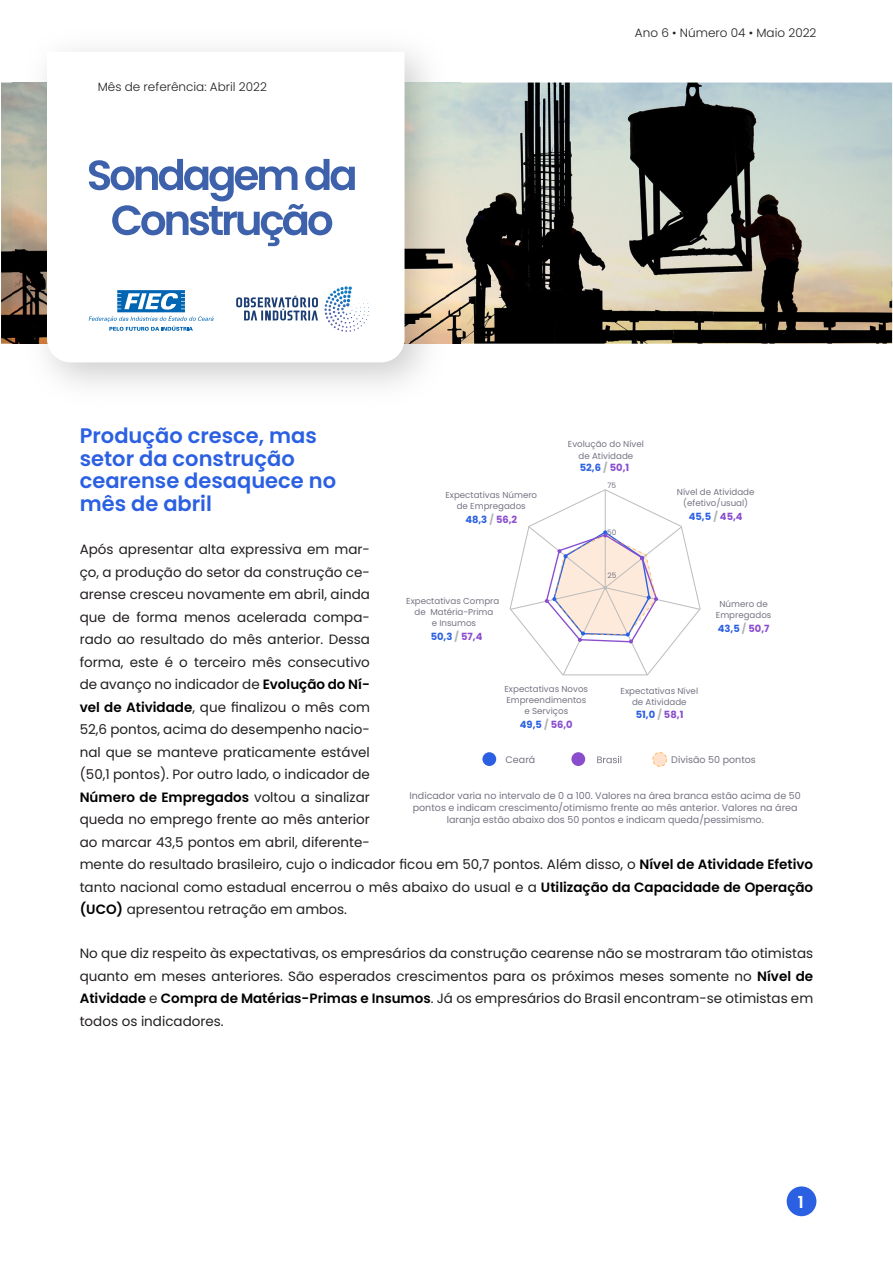
<style>
.page{position:relative;width:893px;height:1263px;background:#fff}
.page>*{position:absolute;margin:0;border:0;box-sizing:border-box;transform-origin:0 0}
.header-1{font:600 21px/22.5px "Poppins";color:#2b60e2}
.t1{font:600 16.5px "Poppins";color:#fff}
.t2{font:13.5px/22.5px "Poppins";color:#231f20}
.t3{font:300 12px "Poppins";color:#231f20}
.t4{font:700 9.9px "Poppins";color:#2b60e2}
.t5{font:9.6px/12.3px "Poppins";color:#747484;text-align:center}
.t6{font:8.7px/11.1px "Poppins";color:#747484;text-align:center}
.t7{font:7.5px "Poppins";color:#747484}
.s1{font-weight:600;color:#000}
.s2{color:#b2b2b2}
.s3{color:#894dce}
</style>
<div class="page">
<img style="left:1px;top:83px;width:891px;height:261px">
<img style="left:12px;top:49px;width:448px;height:337px">
<svg style="left:47px;top:52px;width:358px;height:310px"></svg>
<svg style="left:89px;top:159px;width:266px;height:87px"></svg>
<svg style="left:324px;top:286px;width:45px;height:46px"></svg>
<svg style="left:236px;top:296px;width:82px;height:24px"></svg>
<svg style="left:89px;top:290px;width:125px;height:41px"></svg>
<div style="left:787px;top:1186px;width:29px;height:30px;background:#2b60e2;border-radius:50%"></div>
<svg style="left:509px;top:489px;width:192px;height:187px"></svg>
<svg style="left:597px;top:756px;width:24px;height:7px"></svg>
<div style="left:482px;top:752px;width:14px;height:14px;background:#2b60e2;border-radius:50%"></div>
<div style="left:571px;top:752px;width:14px;height:14px;background:#894dce;border-radius:50%"></div>
<div style="left:653px;top:752px;width:14px;height:14px;background:#ffe2cd;border-radius:50%"></div>
<div style="left:652px;top:752px;width:15px;height:15px;border:1px dashed #ffa539;border-radius:50%"></div>
<p class="t3" style="left:98px;top:80px;width:171px">Mês de referência: Abril 2022</p>
<p class="t3" style="left:635px;top:26px;width:183px">Ano 6 • Número 04 • Maio 2022</p>
<p class="header-1" style="left:80px;top:425px;width:258px">Produção cresce, mas setor da construção cearense desaquece no mês de abril</p>
<p class="t2" style="left:80px;top:538px;width:735px">Após apresentar alta expressiva em mar-<br>ço, a produção do setor da construção ce-<br>arense cresceu novamente em abril, ainda<br>que de forma menos acelerada compa-<br>rado ao resultado do mês anterior. Dessa<br>forma, este é o terceiro mês consecutivo<br>de avanço no indicador de <span class="s1">Evolução do Ní-<br>vel de Atividade</span>, que finalizou o mês com<br>52,6 pontos, acima do desempenho nacio-<br>nal que se manteve praticamente estável<br>(50,1 pontos). Por outro lado, o indicador de<br><span class="s1">Número de Empregados</span> voltou a sinalizar<br>queda no emprego frente ao mês anterior<br>ao marcar 43,5 pontos em abril, diferente-<br>mente do resultado brasileiro, cujo o indicador ficou em 50,7 pontos. Além disso, o <span class="s1">Nível de Atividade Efetivo </span>tanto nacional como estadual encerrou o mês abaixo do usual e a <span class="s1">Utilização da Capacidade de Operação (UCO)</span> apresentou retração em ambos.</p>
<p class="t2" style="left:80px;top:942px;width:735px;text-align:justify">No que diz respeito às expectativas, os empresários da construção cearense não se mostraram tão otimistas quanto em meses anteriores. São esperados crescimentos para os próximos meses somente no <span class="s1">Nível de Atividade</span> e <span class="s1">Compra de Matérias-Primas e Insumos</span>. Já os empresários do Brasil encontram-se otimistas em todos os indicadores.</p>
<p class="t6" style="left:568px;top:439px;width:77px">Evolução do Nível de Atividade</p>
<p class="t4" style="left:580px;top:462px;width:51px">52,6 <span class="s2">/</span> <span class="s3">50,1</span></p>
<p class="t7" style="left:608px;top:481px;width:10px">75</p>
<p class="t6" style="left:677px;top:486px;width:79px">Nível de Atividade (efetivo/usual)</p>
<p class="t6" style="left:445px;top:490px;width:93px">Expectativas Número de Empregados</p>
<p class="t4" style="left:689px;top:511px;width:55px">45,5 <span class="s2">/</span> <span class="s3">45,4</span></p>
<p class="t4" style="left:465px;top:514px;width:53px">48,3 <span class="s2">/</span> <span class="s3">56,2</span></p>
<p class="t7" style="left:607px;top:528px;width:11px">50</p>
<p class="t7" style="left:607px;top:571px;width:10px">25</p>
<p class="t6" style="left:406px;top:595px;width:95px">Expectativas Compra de Matéria-Prima<br>e Insumos</p>
<p class="t6" style="left:716px;top:598px;width:57px">Número de<br>Empregados</p>
<p class="t4" style="left:718px;top:623px;width:53px">43,5 <span class="s2">/</span> <span class="s3">50,7</span></p>
<p class="t4" style="left:431px;top:631px;width:53px">50,3 <span class="s2">/</span> <span class="s3">57,4</span></p>
<p class="t6" style="left:504px;top:683px;width:85px">Expectativas Novos<br>Empreendimentos e Serviços</p>
<p class="t6" style="left:620px;top:685px;width:79px">Expectativas Nível de Atividade</p>
<p class="t4" style="left:636px;top:708px;width:49px">51,0 <span class="s2">/</span> <span class="s3">58,1</span></p>
<p class="t4" style="left:520px;top:719px;width:54px">49,5 <span class="s2">/</span> <span class="s3">56,0</span></p>
<p class="t5" style="left:506px;top:754px;width:31px">Ceará</p>
<p class="t5" style="left:671px;top:754px;width:86px">Divisão 50 pontos</p>
<p class="t5" style="left:409px;top:789px;width:393px">Indicador varia no intervalo de 0 a 100. Valores na área branca estão acima de 50 pontos e indicam crescimento/otimismo frente ao mês anterior. Valores na área laranja estão abaixo dos 50 pontos e indicam queda/pessimismo.</p>
<p class="t1" style="left:798px;top:1192px;width:7px">1</p>
</div>
